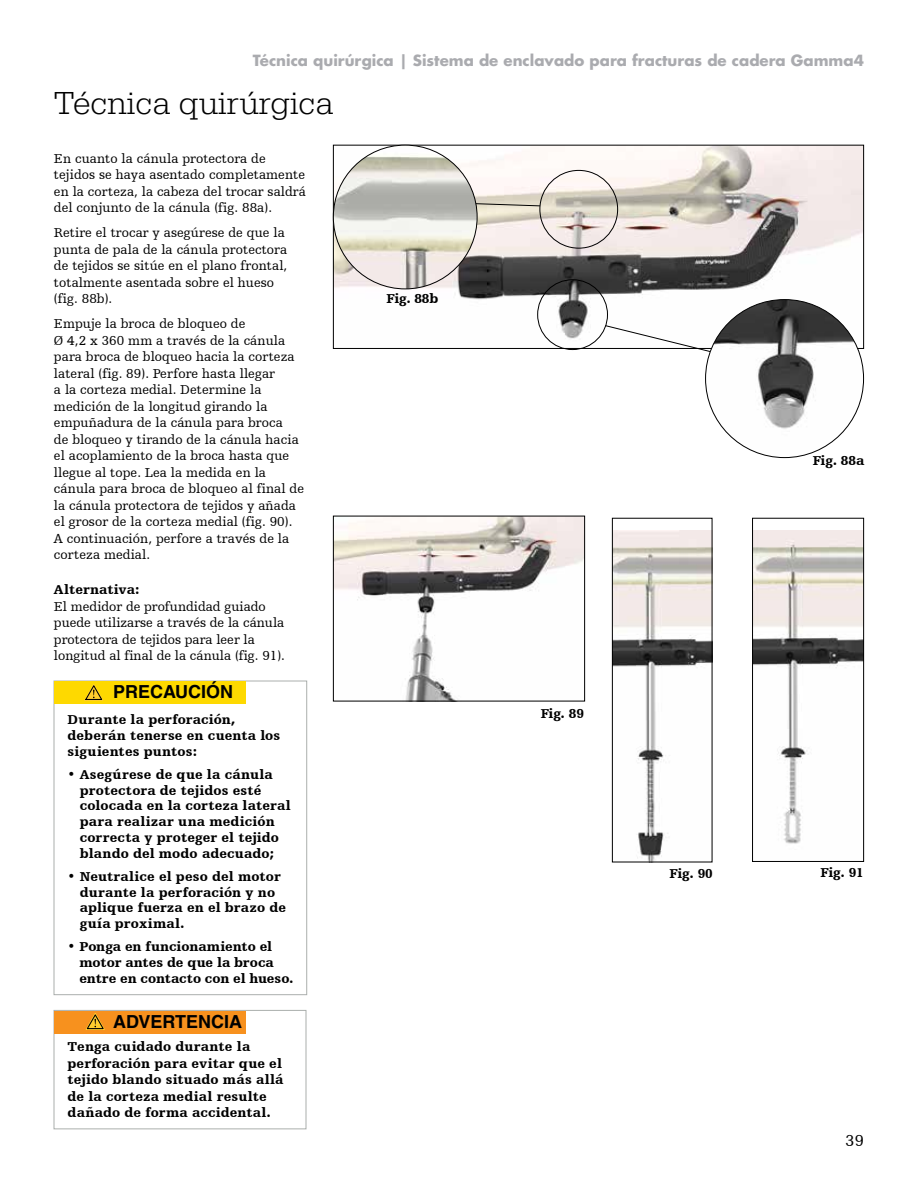
<style>
.page{position:relative;width:918px;height:1188px;background:#fff}
.page>*{position:absolute;margin:0;border:0;box-sizing:border-box;transform-origin:0 0}
.t1{font:300 33px "URW Egyptienne TOT";color:#000}
.t2{font:700 18px "Helvetica";color:#000}
.t3{font:16.5px "Humanist Slabserif 712 BT";color:#000}
.t4{font:700 15px "Futura For Stryker";color:#aaabaf}
.t5{font:13.5px/16.5px "Humanist Slabserif 712 BT";letter-spacing:.005em;color:#000}
.t6{font:900 13.5px/15.8px "Humanist Slabserif 712 BT";letter-spacing:.01em;color:#000}
</style>
<div class="page">
<div style="left:54px;top:681px;width:253px;height:314px;border:1px solid #abafad"></div>
<div style="left:54px;top:681px;width:191px;height:23px;background:#fed900"></div>
<svg style="left:84px;top:684px;width:19px;height:17px"></svg>
<div style="left:54px;top:1010px;width:252px;height:119px;border:1px solid #abafad"></div>
<div style="left:54px;top:1011px;width:191px;height:22px;background:#f7911e"></div>
<svg style="left:85px;top:1013px;width:20px;height:17px"></svg>
<img style="left:335px;top:147px;width:527px;height:200px">
<div style="left:333px;top:145px;width:531px;height:204px;border:1px solid #000"></div>
<img style="left:706px;top:300px;width:158px;height:158px;border-radius:79px">
<img style="left:333px;top:145px;width:144px;height:144px;border-radius:72px">
<img style="left:614px;top:531px;width:96px;height:329px">
<div style="left:612px;top:518px;width:100px;height:344px;border:1px solid #000"></div>
<img style="left:335px;top:518px;width:248px;height:181px">
<div style="left:333px;top:516px;width:252px;height:185px;border:1px solid #000"></div>
<img style="left:754px;top:530px;width:108px;height:314px">
<div style="left:752px;top:518px;width:112px;height:344px;border:1px solid #000"></div>
<div style="left:537px;top:279px;width:71px;height:71px;border:1px solid #000;border-radius:50%"></div>
<svg style="left:604px;top:325px;width:107px;height:27px"></svg>
<div style="left:540px;top:170px;width:78px;height:79px;border:1px solid #000;border-radius:50%"></div>
<svg style="left:475px;top:203px;width:66px;height:4px"></svg>
<p class="t4" style="left:253px;top:51px;width:613px">Técnica quirúrgica | Sistema de enclavado para fracturas de cadera Gamma4</p>
<h1 class="t1" style="left:54px;top:84px;width:281px">Técnica quirúrgica</h1>
<p class="t5" style="left:54px;top:150px;width:254px">En cuanto la cánula protectora de tejidos se haya asentado completamente en la corteza, la cabeza del trocar saldrá del conjunto de la cánula (fig. 88a).</p>
<p class="t5" style="left:54px;top:224px;width:235px">Retire el trocar y asegúrese de que la punta de pala de la cánula protectora de tejidos se sitúe en el plano frontal, totalmente asentada sobre el hueso (fig. 88b).</p>
<p class="t5" style="left:54px;top:315px;width:252px">Empuje la broca de bloqueo de<br>Ø 4,2 x 360 mm a través de la cánula para broca de bloqueo hacia la corteza lateral (fig. 89). Perfore hasta llegar<br>a la corteza medial. Determine la medición de la longitud girando la empuñadura de la cánula para broca<br>de bloqueo y tirando de la cánula hacia el acoplamiento de la broca hasta que llegue al tope. Lea la medida en la cánula para broca de bloqueo al final de la cánula protectora de tejidos y añada el grosor de la corteza medial (fig. 90).<br>A continuación, perfore a través de la corteza medial.</p>
<p class="t6" style="left:54px;top:582px;width:87px">Alternativa:</p>
<p class="t5" style="left:54px;top:598px;width:232px">El medidor de profundidad guiado puede utilizarse a través de la cánula protectora de tejidos para leer la longitud al final de la cánula (fig. 91).</p>
<h2 class="t2" style="left:113px;top:681px;width:122px">PRECAUCIÓN</h2>
<p class="t6" style="left:68px;top:711px;width:214px">Durante la perforación, deberán tenerse en cuenta los siguientes puntos:</p>
<p class="t6" style="left:80px;top:766px;width:212px;text-indent:-12px">• Asegúrese de que la cánula protectora de tejidos esté colocada en la corteza lateral para realizar una medición correcta y proteger el tejido blando del modo adecuado;</p>
<p class="t6" style="left:80px;top:868px;width:208px;text-indent:-12px">• Neutralice el peso del motor durante la perforación y no aplique fuerza en el brazo de guía proximal.</p>
<p class="t6" style="left:79px;top:939px;width:215px;text-indent:-12px">• Ponga en funcionamiento el motor antes de que la broca entre en contacto con el hueso.</p>
<h2 class="t2" style="left:113px;top:1011px;width:130px">ADVERTENCIA</h2>
<p class="t6" style="left:68px;top:1038px;width:217px;line-height:16.5px">Tenga cuidado durante la perforación para evitar que el tejido blando situado más allá de la corteza medial resulte dañado de forma accidental.</p>
<p class="t6" style="left:387px;top:290px;width:53px">Fig. 88b</p>
<p class="t6" style="left:813px;top:453px;width:53px">Fig. 88a</p>
<p class="t6" style="left:541px;top:705px;width:45px">Fig. 89</p>
<p class="t6" style="left:670px;top:865px;width:45px">Fig. 90</p>
<p class="t6" style="left:821px;top:865px;width:45px">Fig. 91</p>
<p class="t3" style="left:846px;top:1131px;width:20px">39</p>
</div>
